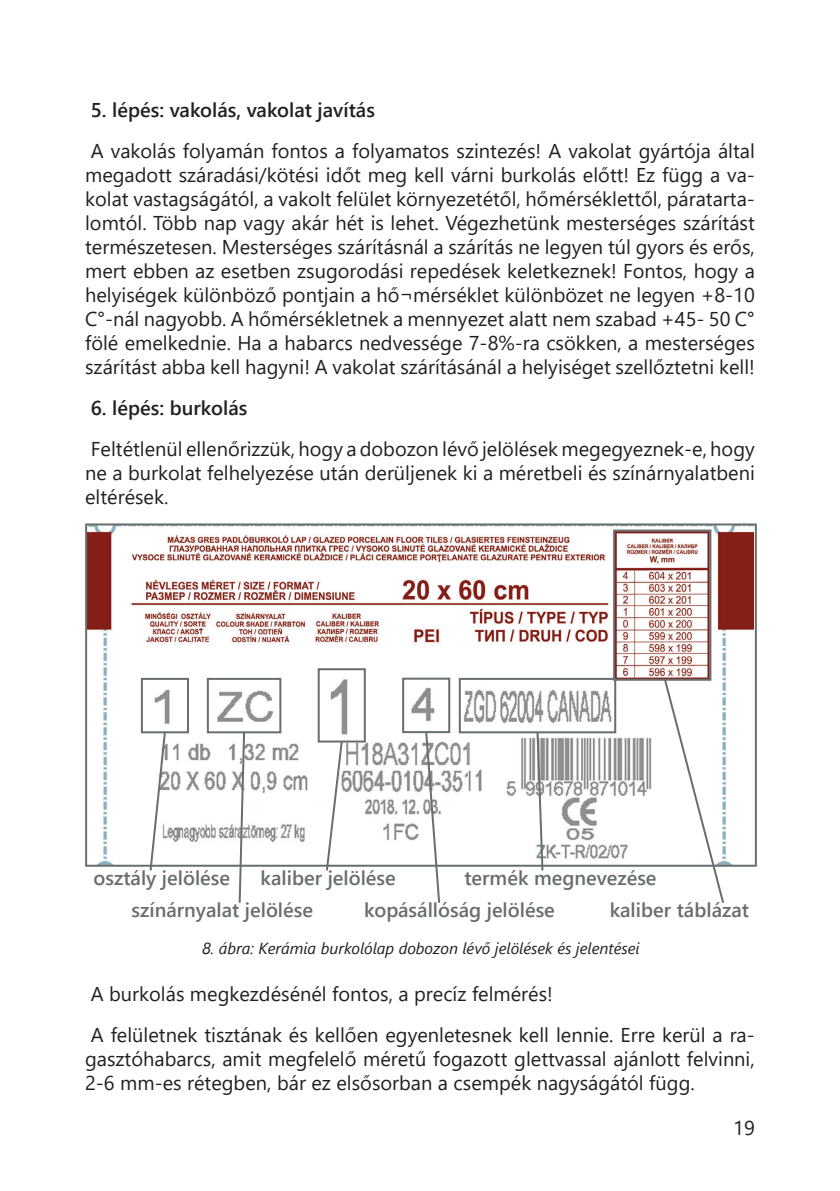
<style>
.page{position:relative;width:840px;height:1191px;background:#fff}
.page>*{position:absolute;margin:0;border:0;box-sizing:border-box;transform-origin:0 0}
.t1{font:20px/24px "Segoe UI";color:#231f20;text-align:justify}
.t2{font:600 20px/32.4px "Segoe UI";color:#676e6d}
.t3{font:600 20px "Segoe UI";color:#231f20}
.t4{font:italic 16px "Segoe UI";color:#231f20}
</style>
<div class="page">
<img style="left:88px;top:526px;width:665px;height:337px">
<div style="left:85px;top:523px;width:671px;height:343px;border:2px solid #676e6d"></div>
<svg style="left:148px;top:729px;width:19px;height:142px"></svg>
<svg style="left:237px;top:729px;width:9px;height:174px"></svg>
<svg style="left:324px;top:742px;width:20px;height:129px"></svg>
<svg style="left:424px;top:733px;width:17px;height:170px"></svg>
<svg style="left:535px;top:733px;width:9px;height:138px"></svg>
<svg style="left:662px;top:677px;width:63px;height:226px"></svg>
<div style="left:141px;top:678px;width:48px;height:55px;border:2px solid #676e6d"></div>
<div style="left:402px;top:677px;width:48px;height:56px;border:2px solid #676e6d"></div>
<div style="left:458px;top:678px;width:158px;height:55px;border:2px solid #676e6d"></div>
<div style="left:317px;top:668px;width:48px;height:74px;border:2px solid #676e6d"></div>
<div style="left:207px;top:678px;width:74px;height:55px;border:2px solid #676e6d"></div>
<div style="left:612px;top:529px;width:99px;height:151px;border:2px solid #676e6d"></div>
<p class="t3" style="left:91px;top:91px;width:285px">5. lépés: vakolás, vakolat javítás</p>
<p class="t1" style="left:85px;top:137px;width:671px">A vakolás folyamán fontos a folyamatos szintezés! A vakolat gyártója által megadott száradási/kötési időt meg kell várni burkolás előtt! Ez függ a va&shy;kolat vastagságától, a vakolt felület környezetétől, hőmérséklettől, páratarta&shy;lomtól. Több nap vagy akár hét is lehet. Végezhetünk mesterséges szárítást természetesen. Mesterséges szárításnál a szárítás ne legyen túl gyors és erős, mert ebben az esetben zsugorodási repedések keletkeznek! Fontos, hogy a helyiségek különböző pontjain a hő¬mérséklet különbözet ne legyen +8-10<br>C°-nál nagyobb. A hőmérsékletnek a mennyezet alatt nem szabad +45- 50 C° fölé emelkednie. Ha a habarcs nedvessége 7-8%-ra csökken, a mesterséges szárítást abba kell hagyni! A vakolat szárításánál a helyiséget szellőztetni kell!</p>
<p class="t3" style="left:91px;top:389px;width:158px">6. lépés: burkolás</p>
<p class="t1" style="left:85px;top:435px;width:671px">Feltétlenül ellenőrizzük, hogy a dobozon lévő jelölések megegyeznek-e, hogy ne a burkolat felhelyezése után derüljenek ki a méretbeli és színárnyalatbeni eltérések.</p>
<p class="t2" style="left:131px;top:860px;width:183px;text-indent:-38px">osztály jelölése színárnyalat jelölése</p>
<p class="t2" style="left:364px;top:860px;width:192px;text-indent:-103px">kaliber jelölése<br>kopásállóság jelölése</p>
<p class="t2" style="left:609px;top:860px;width:141px;text-indent:-145px">termék megnevezése<br>kaliber táblázat</p>
<p class="t4" style="left:202px;top:933px;width:438px">8. ábra: Kerámia burkolólap dobozon lévő jelölések és jelentései</p>
<p class="t1" style="left:91px;top:971px;width:665px;line-height:41px">A burkolás megkezdésénél fontos, a precíz felmérés!<br>A felületnek tisztának és kellően egyenletesnek kell lennie. Erre kerül a ra-</p>
<p class="t1" style="left:85px;top:1045px;width:670px">gasztóhabarcs, amit megfelelő méretű fogazott glettvassal ajánlott felvinni,<br>2-6 mm-es rétegben, bár ez elsősorban a csempék nagyságától függ.</p>
<p class="t1" style="left:732px;top:1113px;width:23px">19</p>
</div>
